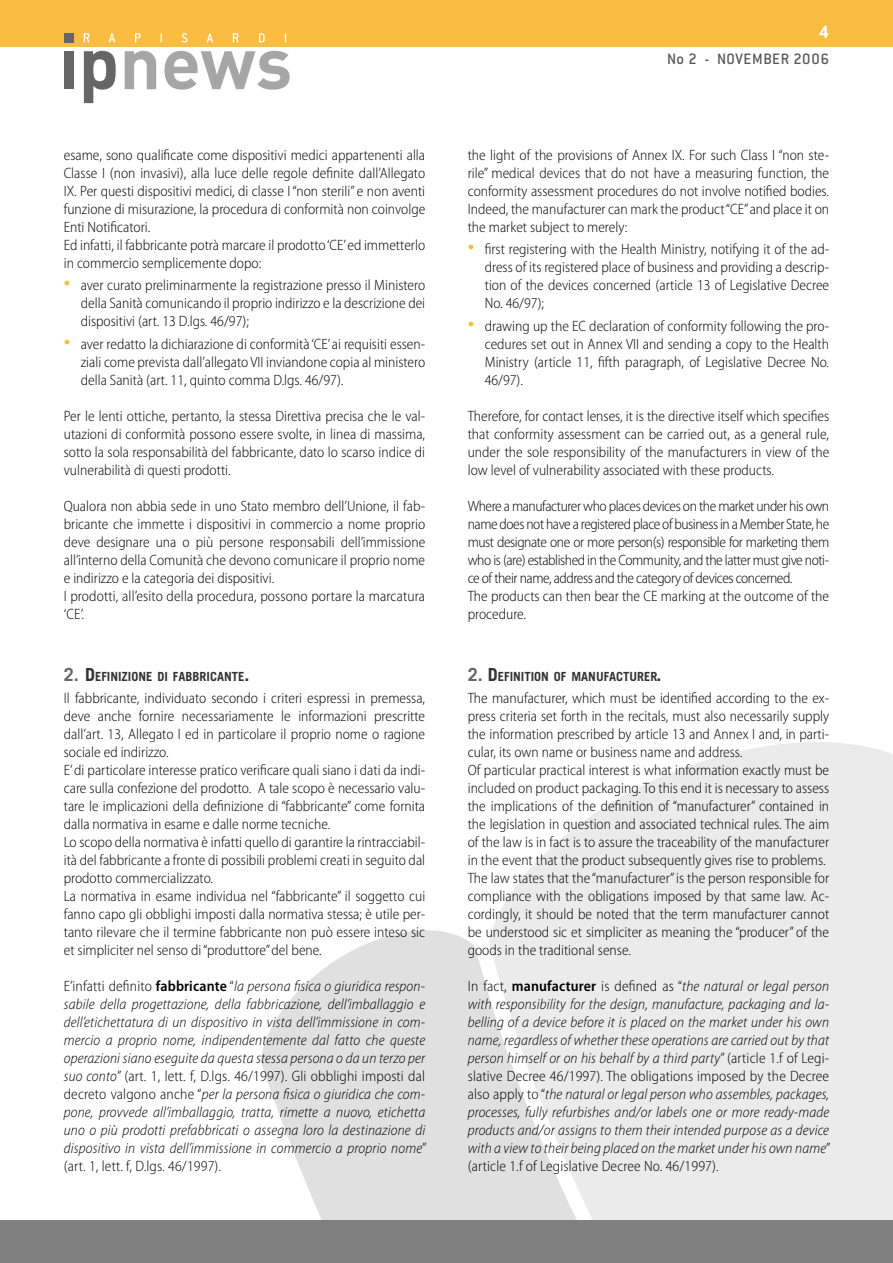
<style>
.page{position:relative;width:893px;height:1263px;background:#fff}
.page>*{position:absolute;margin:0;border:0;box-sizing:border-box;transform-origin:0 0}
.t1{font:300 semi-condensed 27px/58.2px "Myriad Pro";color:#fabc43}
.t2{font:500 16.5px "Conduit ITC";letter-spacing:.04em;color:#58585a}
.t3{font:300 semi-condensed 15px/18px "Myriad Pro";color:#000;text-align:justify}
.t4{font:italic 300 semi-condensed 15px/18px "Myriad Pro";letter-spacing:.01em;color:#000;text-align:justify}
.t5{font:300 semi-condensed 15px/18px "Myriad Pro";letter-spacing:-.03em;color:#000}
.t6{font:700 12.6px "Trade Gothic LT Std";color:#333}
.s1{font-size:18px;color:#666}
.s2{font-size:18px}
.s3{font-style:normal}
.s4{font-weight:600;font-style:normal}
</style>
<div class="page">
<svg style="left:261px;top:930px;width:228px;height:290px;fill:#e0e0e0"></svg>
<svg style="left:489px;top:742px;width:404px;height:478px;background:#ececec"></svg>
<div style="left:0;top:0;width:893px;height:47px;background:#fabc43"></div>
<div style="left:0;top:1220px;width:893px;height:43px;background:#808080"></div>
<div style="left:64px;top:33px;width:9px;height:10px;background:#666"></div>
<div style="left:64px;top:51px;width:9px;height:38px;background:#666"></div>
<svg style="left:84px;top:51px;width:32px;height:52px"></svg>
<svg style="left:125px;top:51px;width:31px;height:38px"></svg>
<svg style="left:165px;top:51px;width:125px;height:39px"></svg>
<svg style="left:84px;top:33px;width:5px;height:9px"></svg>
<svg style="left:109px;top:33px;width:6px;height:9px"></svg>
<svg style="left:135px;top:33px;width:6px;height:9px"></svg>
<svg style="left:182px;top:33px;width:5px;height:10px"></svg>
<svg style="left:207px;top:33px;width:6px;height:9px"></svg>
<svg style="left:233px;top:33px;width:6px;height:9px"></svg>
<svg style="left:259px;top:33px;width:6px;height:9px"></svg>
<p class="t3" style="left:64px;top:146px;width:363px;text-align:left">esame, sono qualificate come dispositivi medici appartenenti alla Classe I (non invasivi), alla luce delle regole definite dall’Allegato IX. Per questi dispositivi medici, di classe I “non sterili” e non aventi funzione di misurazione, la procedura di conformità non coinvolge Enti Notificatori.<br>Ed infatti, il fabbricante potrà marcare il prodotto ‘CE’ ed immetterlo in commercio semplicemente dopo:</p>
<p class="t3" style="left:81px;top:277px;width:346px">aver curato preliminarmente la registrazione presso il Ministero della Sanità comunicando il proprio indirizzo e la descrizione dei dispositivi (art. 13 D.lgs. 46/97);</p>
<p class="t3" style="left:81px;top:335px;width:346px">aver redatto la dichiarazione di conformità ‘CE’ ai requisiti essen&shy;ziali come prevista dall’allegato VII inviandone copia al ministero della Sanità (art. 11, quinto comma D.lgs. 46/97).</p>
<p class="t3" style="left:64px;top:407px;width:363px">Per le lenti ottiche, pertanto, la stessa Direttiva precisa che le val&shy;utazioni di conformità possono essere svolte, in linea di massima, sotto la sola responsabilità del fabbricante, dato lo scarso indice di vulnerabilità di questi prodotti.</p>
<p class="t3" style="left:64px;top:497px;width:363px;text-align:left">Qualora non abbia sede in uno Stato membro dell’Unione, il fab&shy;bricante che immette i dispositivi in commercio a nome proprio deve designare una o più persone responsabili dell’immissione all’interno della Comunità che devono comunicare il proprio nome e indirizzo e la categoria dei dispositivi.<br>I prodotti, all’esito della procedura, possono portare la marcatura ‘CE’.</p>
<h1 class="t1" style="left:64px;top:253px;width:8px">• •</h1>
<p class="t6" style="left:64px;top:668px;width:187px"><span class="s1">2.</span> <span class="s2">D</span>EFINIZIONE DI FABBRICANTE<span class="s2">.</span></p>
<p class="t3" style="left:64px;top:689px;width:363px;text-align:left">Il fabbricante, individuato secondo i criteri espressi in premessa, deve anche fornire necessariamente le informazioni prescritte dall’art. 13, Allegato I ed in particolare il proprio nome o ragione sociale ed indirizzo.<br>E’ di particolare interesse pratico verificare quali siano i dati da indi&shy;care sulla confezione del prodotto. A tale scopo è necessario valu&shy;tare le implicazioni della definizione di “fabbricante” come fornita dalla normativa in esame e dalle norme tecniche.<br>Lo scopo della normativa è infatti quello di garantire la rintracciabil&shy;ità del fabbricante a fronte di possibili problemi creati in seguito dal prodotto commercializzato.<br>La normativa in esame individua nel “fabbricante” il soggetto cui fanno capo gli obblighi imposti dalla normativa stessa; è utile per&shy;tanto rilevare che il termine fabbricante non può essere inteso sic et simpliciter nel senso di “produttore” del bene.</p>
<p class="t4" style="left:64px;top:977px;width:364px"><span class="s3">E’infatti definito</span> <span class="s4">fabbricante</span> <span class="s3">“</span>la persona fisica o giuridica respon&shy;sabile della progettazione, della fabbricazione, dell’imballaggio e dell’etichettatura di un dispositivo in vista dell’immissione in com&shy;mercio a proprio nome, indipendentemente dal fatto che queste operazioni siano eseguite da questa stessa persona o da un terzo per suo conto<span class="s3">” (art. 1, lett. f, D.lgs. 46/1997). Gli obblighi imposti dal decreto valgono anche “</span>per la persona fisica o giuridica che com&shy;pone, provvede all’imballaggio, tratta, rimette a nuovo, etichetta uno o più prodotti prefabbricati o assegna loro la destinazione di dispositivo in vista dell’immissione in commercio a proprio nome<span class="s3">” (art. 1, lett. f, D.lgs. 46/1997).</span></p>
<p class="t2" style="left:667px;top:49px;width:164px">NO 2 - NOVEMBER 2006</p>
<p class="t3" style="left:468px;top:146px;width:363px">the light of the provisions of Annex IX. For such Class I “non ste&shy;rile” medical devices that do not have a measuring function, the conformity assessment procedures do not involve notified bodies.<br>Indeed, the manufacturer can mark the product “CE” and place it on the market subject to merely:</p>
<p class="t3" style="left:485px;top:241px;width:346px">first registering with the Health Ministry, notifying it of the ad&shy;dress of its registered place of business and providing a descrip&shy;tion of the devices concerned (article 13 of Legislative Decree No. 46/97);</p>
<p class="t3" style="left:485px;top:317px;width:346px">drawing up the EC declaration of conformity following the pro&shy;cedures set out in Annex VII and sending a copy to the Health Ministry (article 11, fifth paragraph, of Legislative Decree No.<br>46/97).</p>
<p class="t3" style="left:468px;top:407px;width:363px">Therefore, for contact lenses, it is the directive itself which specifies that conformity assessment can be carried out, as a general rule, under the sole responsibility of the manufacturers in view of the low level of vulnerability associated with these products.</p>
<p class="t5" style="left:468px;top:497px;width:363px">Where a manufacturer who places devices on the market under his own name does not have a registered place of business in a Member State, he must designate one or more person(s) responsible for marketing them who is (are) established in the Community, and the latter must give noti&shy;ce of their name, address and the category of devices concerned.<br>The products can then bear the CE marking at the outcome of the procedure.</p>
<h1 class="t1" style="left:468px;top:217px;width:8px">•</h1>
<h1 class="t1" style="left:468px;top:293px;width:8px">•</h1>
<p class="t6" style="left:468px;top:668px;width:195px"><span class="s1">2.</span> <span class="s2">D</span>EFINITION OF MANUFACTURER<span class="s2">.</span></p>
<p class="t3" style="left:468px;top:689px;width:363px;text-align:left">The manufacturer, which must be identified according to the ex&shy;press criteria set forth in the recitals, must also necessarily supply the information prescribed by article 13 and Annex I and, in parti&shy;cular, its own name or business name and address.<br>Of particular practical interest is what information exactly must be included on product packaging. To this end it is necessary to assess the implications of the definition of “manufacturer” contained in the legislation in question and associated technical rules. The aim of the law is in fact is to assure the traceability of the manufacturer in the event that the product subsequently gives rise to problems.<br>The law states that the “manufacturer” is the person responsible for compliance with the obligations imposed by that same law. Ac&shy;cordingly, it should be noted that the term manufacturer cannot be understood sic et simpliciter as meaning the “producer” of the goods in the traditional sense.</p>
<p class="t4" style="left:468px;top:977px;width:364px"><span class="s3">In fact,</span> <span class="s4">manufacturer</span> <span class="s3">is defined as “</span>the natural or legal person with responsibility for the design, manufacture, packaging and la&shy;belling of a device before it is placed on the market under his own name, regardless of whether these operations are carried out by that person himself or on his behalf by a third party<span class="s3">” (article 1.f of Legi&shy;slative Decree 46/1997). The obligations imposed by the Decree also apply to “</span>the natural or legal person who assembles, packages, processes, fully refurbishes and/or labels one or more ready-made products and/or assigns to them their intended purpose as a device with a view to their being placed on the market under his own name<span class="s3">” (article 1.f of Legislative Decree No. 46/1997).</span></p>
</div>
